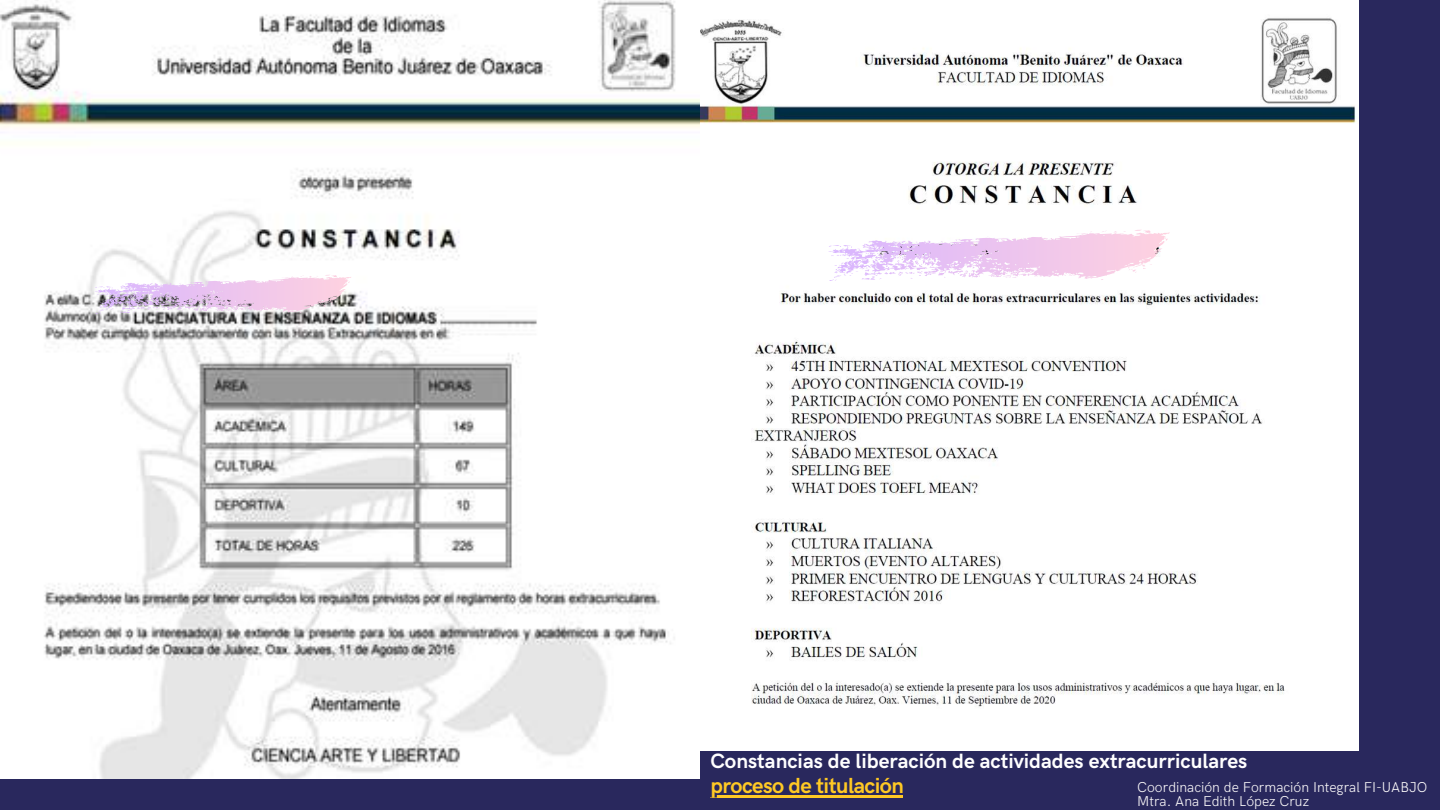
<style>
.page{position:relative;width:1440px;height:810px;background:#29285d}
.page>*{position:absolute;margin:0;border:0;box-sizing:border-box;transform-origin:0 0}
.t1{font:700 21.9px "HK Grotesk";letter-spacing:-.025em;color:#ffc924}
.t2{font:700 20.7px "HK Grotesk";color:#fff}
.t3{font:300 14.3px/14px "HK Grotesk";color:#faf8f9}
</style>
<div class="page">
<img style="left:700px;top:0;width:659px;height:750px">
<hr style="left:710px;top:795px;width:193px;height:2px;background:#ffc924">
<svg style="left:828px;top:229px;width:342px;height:52px;background:#f5e0f5"></svg>
<img style="left:0;top:0;width:700px;height:779px">
<svg style="left:95px;top:274px;width:257px;height:40px;background:#e5d0e4"></svg>
<h2 class="t2" style="left:710px;top:749px;width:538px">Constancias de liberación de actividades extracurriculares</h2>
<h1 class="t1" style="left:710px;top:774px;width:195px">proceso de titulación</h1>
<p class="t3" style="left:1137px;top:780px;width:292px">Coordinación de Formación Integral FI-UABJO<br>Mtra. Ana Edith López Cruz</p>
</div>
